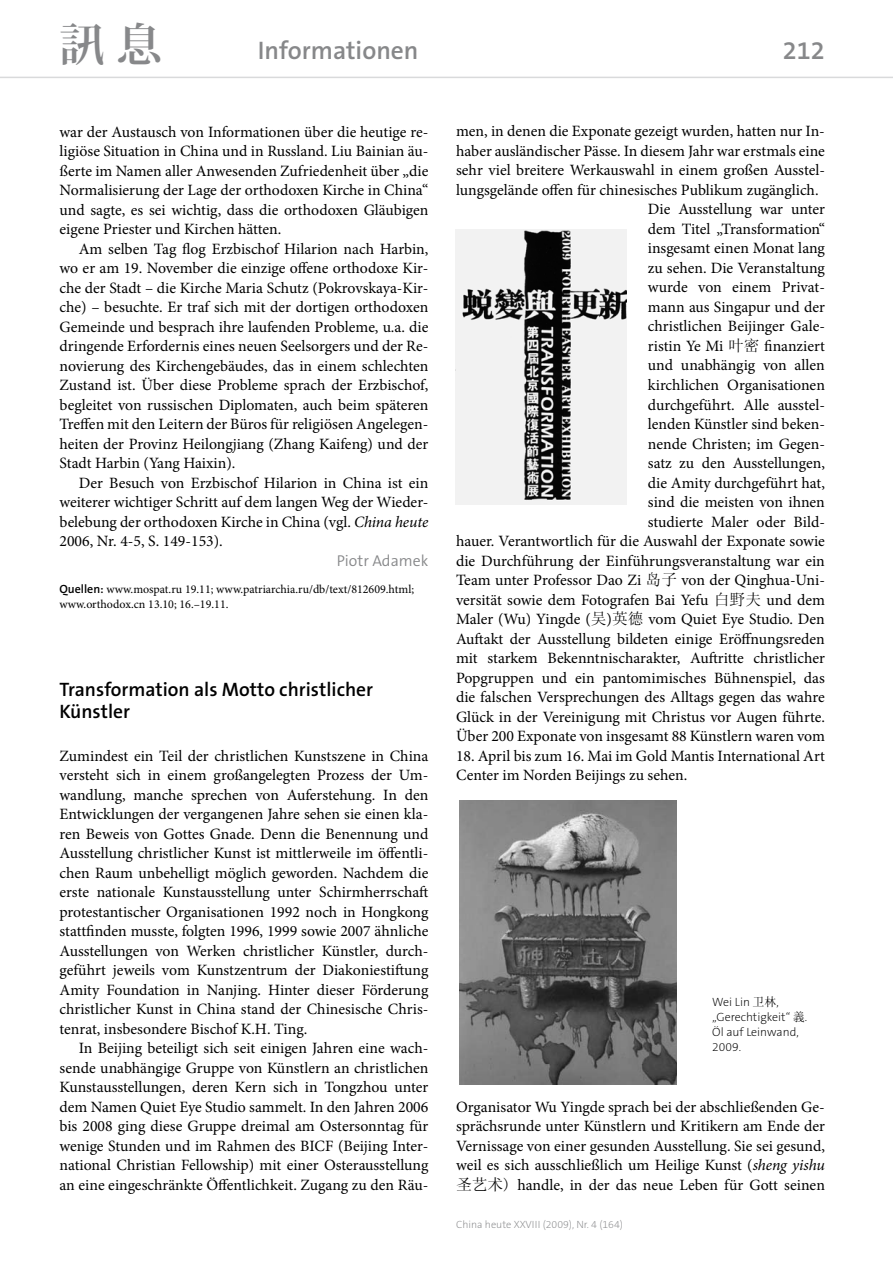
<style>
.page{position:relative;width:893px;height:1263px;background:#fff}
.page>*{position:absolute;margin:0;border:0;box-sizing:border-box;transform-origin:0 0}
.t1{font:700 45px "Koz Min Pro";color:#87888a}
.t2{font:600 25.5px "The Sans B6";color:#87888a}
.t3{font:600 19.5px/22.5px "The Sans B6";color:#000}
.t4{font:15.75px/19.5px "Minion Pro";color:#000;text-align:justify}
.t5{font:300 15.75px "The Sans B4";color:#87888a}
.t6{font:12px/15px "Minion Pro";color:#000}
.t7{font:200 12px/15px "The Sans B2";color:#000}
.t8{font:200 10.5px "The Sans B2";color:#87888a}
.s1{font-style:italic}
.s2{font-family:"The Sans B6";font-weight:600}
.s3{font-family:"Sim Sun"}
.s4{font-family:"Sim Sun";font-weight:400}
</style>
<div class="page">
<hr style="left:0;top:77px;width:893px;height:1px;background:#d9dadb">
<img style="left:455px;top:230px;width:172px;height:274px">
<img style="left:459px;top:800px;width:217px;height:284px">
<h1 class="t1" style="left:60px;top:11px;width:104px">訊 息</h1>
<h2 class="t2" style="left:258px;top:37px;width:162px">Informationen</h2>
<h2 class="t2" style="left:783px;top:37px;width:44px">212</h2>
<p class="t4" style="left:60px;top:122px;width:370px">war der Austausch von Informationen über die heutige re&shy;ligiöse Situation in China und in Russland. Liu Bainian äu&shy;ßerte im Namen aller Anwesenden Zufriedenheit über „die Normalisierung der Lage der orthodoxen Kirche in China“ und sagte, es sei wichtig, dass die orthodoxen Gläubigen eigene Priester und Kirchen hätten.</p>
<p class="t4" style="left:60px;top:239px;width:370px;text-indent:19px">Am selben Tag flog Erzbischof Hilarion nach Harbin, wo er am 19. November die einzige offene orthodoxe Kir&shy;che der Stadt – die Kirche Maria Schutz (Pokrovskaya-Kir&shy;che) – besuchte. Er traf sich mit der dortigen orthodoxen Gemeinde und besprach ihre laufenden Probleme, u.a. die dringende Erfordernis eines neuen Seelsorgers und der Re&shy;novierung des Kirchengebäudes, das in einem schlechten Zustand ist. Über diese Probleme sprach der Erzbischof, begleitet von russischen Diplomaten, auch beim späteren Treffen mit den Leitern der Büros für religiösen Angelegen&shy;heiten der Provinz Heilongjiang (Zhang Kaifeng) und der Stadt Harbin (Yang Haixin).</p>
<p class="t4" style="left:60px;top:473px;width:370px;text-indent:19px">Der Besuch von Erzbischof Hilarion in China ist ein weiterer wichtiger Schritt auf dem langen Weg der Wieder&shy;belebung der orthodoxen Kirche in China (vgl. <span class="s1">China heute </span>2006, Nr. 4-5, S. 149-153).</p>
<p class="t5" style="left:337px;top:552px;width:93px">Piotr Adamek</p>
<p class="t6" style="left:60px;top:582px;width:356px"><span class="s2">Quellen:</span> www.mospat.ru 19.11; www.patriarchia.ru/db/text/812609.html; www.orthodox.cn 13.10; 16.–19.11.</p>
<p class="t3" style="left:60px;top:679px;width:315px">Transformation als Motto christlicher<br>Künstler</p>
<p class="t4" style="left:60px;top:746px;width:370px">Zumindest ein Teil der christlichen Kunstszene in China versteht sich in einem großangelegten Prozess der Um&shy;wandlung, manche sprechen von Auferstehung. In den Entwicklungen der vergangenen Jahre sehen sie einen kla&shy;ren Beweis von Gottes Gnade. Denn die Benennung und Ausstellung christlicher Kunst ist mittlerweile im öffentli&shy;chen Raum unbehelligt möglich geworden. Nachdem die erste nationale Kunstausstellung unter Schirmherrschaft protestantischer Organisationen 1992 noch in Hongkong stattfinden musste, folgten 1996, 1999 sowie 2007 ähnliche Ausstellungen von Werken christlicher Künstler, durch&shy;geführt jeweils vom Kunstzentrum der Diakoniestiftung Amity Foundation in Nanjing. Hinter dieser Förderung christlicher Kunst in China stand der Chinesische Chris&shy;tenrat, insbesondere Bischof K.H. Ting.</p>
<p class="t4" style="left:60px;top:1038px;width:370px;text-indent:19px">In Beijing beteiligt sich seit einigen Jahren eine wach&shy;sende unabhängige Gruppe von Künstlern an christlichen Kunstausstellungen, deren Kern sich in Tongzhou unter dem Namen Quiet Eye Studio sammelt. In den Jahren 2006 bis 2008 ging diese Gruppe dreimal am Ostersonntag für wenige Stunden und im Rahmen des BICF (Beijing Inter&shy;national Christian Fellowship) mit einer Osterausstellung an eine eingeschränkte Öffentlichkeit. Zugang zu den Räu-</p>
<p class="t4" style="left:456px;top:122px;width:370px">men, in denen die Exponate gezeigt wurden, hatten nur In-</p>
<p class="t4" style="left:456px;top:141px;width:370px">haber ausländischer Pässe. In diesem Jahr war erstmals eine</p>
<p class="t4" style="left:456px;top:161px;width:370px">sehr viel breitere Werkauswahl in einem großen Ausstel-</p>
<p class="t4" style="left:456px;top:180px;width:364px">lungsgelände offen für chinesisches Publikum zugänglich.</p>
<p class="t4" style="left:648px;top:200px;width:179px">Die Ausstellung war unter</p>
<p class="t4" style="left:648px;top:219px;width:179px">dem Titel „Transformation“</p>
<p class="t4" style="left:648px;top:239px;width:179px">insgesamt einen Monat lang</p>
<p class="t4" style="left:648px;top:258px;width:179px">zu sehen. Die Veranstaltung</p>
<p class="t4" style="left:648px;top:278px;width:179px">wurde von einem Privat-</p>
<p class="t4" style="left:648px;top:297px;width:179px">mann aus Singapur und der</p>
<p class="t4" style="left:648px;top:317px;width:179px">christlichen Beijinger Gale-</p>
<p class="t4" style="left:648px;top:336px;width:179px">ristin Ye Mi <span class="s3">叶密</span> finanziert</p>
<p class="t4" style="left:648px;top:356px;width:179px">und unabhängig von allen</p>
<p class="t4" style="left:648px;top:375px;width:179px">kirchlichen Organisationen</p>
<p class="t4" style="left:648px;top:395px;width:179px">durchgeführt. Alle ausstel-</p>
<p class="t4" style="left:648px;top:414px;width:179px">lenden Künstler sind beken-</p>
<p class="t4" style="left:648px;top:434px;width:179px">nende Christen; im Gegen-</p>
<p class="t4" style="left:648px;top:453px;width:179px">satz zu den Ausstellungen,</p>
<p class="t4" style="left:648px;top:473px;width:179px">die Amity durchgeführt hat,</p>
<p class="t4" style="left:648px;top:492px;width:179px">sind die meisten von ihnen</p>
<p class="t4" style="left:648px;top:512px;width:179px">studierte Maler oder Bild-</p>
<p class="t4" style="left:456px;top:531px;width:370px">hauer. Verantwortlich für die Auswahl der Exponate sowie</p>
<p class="t4" style="left:456px;top:551px;width:370px">die Durchführung der Einführungsveranstaltung war ein</p>
<p class="t4" style="left:456px;top:570px;width:370px">Team unter Professor Dao Zi <span class="s3">岛子</span> von der Qinghua-Uni-</p>
<p class="t4" style="left:456px;top:590px;width:370px">versität sowie dem Fotografen Bai Yefu <span class="s3">白野夫</span> und dem</p>
<p class="t4" style="left:456px;top:609px;width:370px">Maler (Wu) Yingde (<span class="s3">吴</span>)<span class="s3">英德</span> vom Quiet Eye Studio. Den</p>
<p class="t4" style="left:456px;top:629px;width:370px">Auftakt der Ausstellung bildeten einige Eröffnungsreden</p>
<p class="t4" style="left:456px;top:648px;width:370px">mit starkem Bekenntnischarakter, Auftritte christlicher</p>
<p class="t4" style="left:456px;top:668px;width:370px">Popgruppen und ein pantomimisches Bühnenspiel, das</p>
<p class="t4" style="left:456px;top:687px;width:370px">die falschen Versprechungen des Alltags gegen das wahre</p>
<p class="t4" style="left:456px;top:707px;width:370px">Glück in der Vereinigung mit Christus vor Augen führte.</p>
<p class="t4" style="left:456px;top:726px;width:370px">Über 200 Exponate von insgesamt 88 Künstlern waren vom</p>
<p class="t4" style="left:456px;top:746px;width:370px">18. April bis zum 16. Mai im Gold Mantis International Art<br>Center im Norden Beijings zu sehen.</p>
<p class="t7" style="left:712px;top:994px;width:97px">Wei Lin <span class="s4">卫林</span>, „Gerechtigkeit“ <span class="s4">義</span>.<br>Öl auf Leinwand,<br>2009.</p>
<p class="t4" style="left:456px;top:1097px;width:370px">Organisator Wu Yingde sprach bei der abschließenden Ge&shy;sprächsrunde unter Künstlern und Kritikern am Ende der Vernissage von einer gesunden Ausstellung. Sie sei gesund, weil es sich ausschließlich um Heilige Kunst (<span class="s1">sheng yishu</span><span class="s3">圣艺术)</span> handle, in der das neue Leben für Gott seinen</p>
<p class="t8" style="left:456px;top:1218px;width:168px">China heute XXVIII (2009), Nr. 4 (164)</p>
</div>
